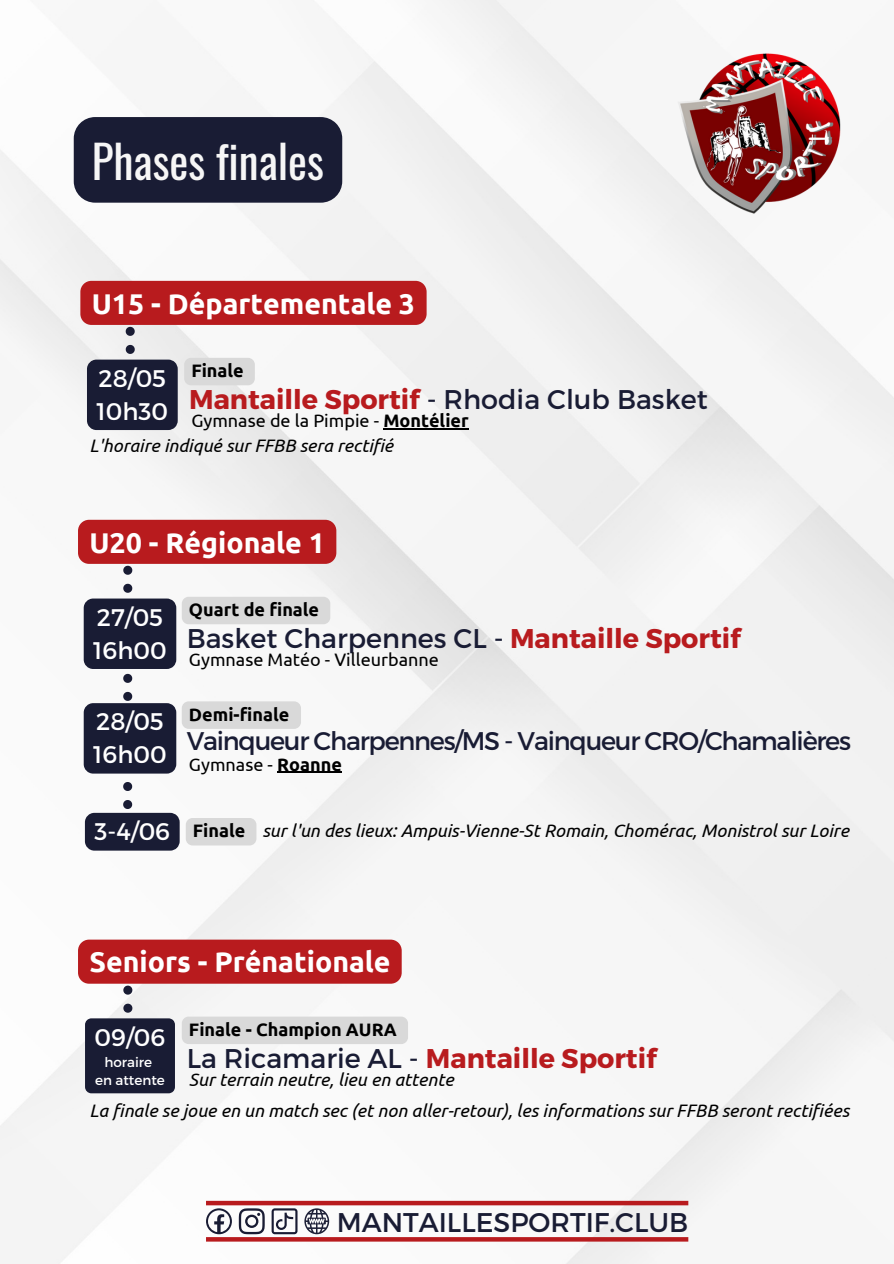
<style>
.page{position:relative;width:894px;height:1264px;background:#fff}
.page>*{position:absolute;margin:0;border:0;box-sizing:border-box;transform-origin:0 0}
.t1{font:45px "Oswald";color:#f6f6f6}
.t2{font:700 28.5px "Ubuntu";color:#fff}
.t3{font:27px "Montserrat";color:#191c34}
.t4{font:700 27px "Montserrat";color:#b81b1e}
.t5{font:25.5px "Montserrat";letter-spacing:-.05em;color:#191c34}
.t6{font:24px "Montserrat";color:#fff}
.t7{font:italic 18px "Ubuntu";color:#000}
.t8{font:18px "Ubuntu";color:#000}
.t9{font:700 18px "Ubuntu";color:#000}
.t10{font:13.5px "Montserrat";color:#fff}
.s1{font-weight:700;color:#b81b1e}
.s2{font-weight:700}
.s3{font-weight:400;color:#191c34}
</style>
<div class="page">
<img style="left:0;top:0;width:893px;height:1263px">
<img style="left:674px;top:49px;width:169px;height:170px">
<div style="left:74px;top:117px;width:268px;height:86px;background:#191c34"></div>
<div style="left:206px;top:1200px;width:482px;height:5px;background:#b81b1e"></div>
<svg style="left:206px;top:1237px;width:482px;height:4px;background:#b92023"></svg>
<svg style="left:206px;top:1208px;width:26px;height:26px"></svg>
<svg style="left:239px;top:1208px;width:26px;height:26px"></svg>
<svg style="left:271px;top:1208px;width:26px;height:26px"></svg>
<svg style="left:304px;top:1208px;width:25px;height:26px"></svg>
<div style="left:182px;top:596px;width:148px;height:28px;background:#d9d9d9;border-radius:7px"></div>
<div style="left:78px;top:520px;width:258px;height:44px;background:#b81b1e;border-radius:11px"></div>
<div style="left:182px;top:701px;width:119px;height:28px;background:#d9d9d9;border-radius:7px"></div>
<hr style="left:277px;top:771px;width:65px;height:2px;background:#000">
<div style="left:186px;top:818px;width:70px;height:27px;background:#d9d9d9;border-radius:7px"></div>
<svg style="left:84px;top:562px;width:96px;height:288px"></svg>
<div style="left:182px;top:1016px;width:226px;height:28px;background:#d9d9d9;border-radius:7px"></div>
<svg style="left:78px;top:939px;width:323px;height:154px"></svg>
<hr style="left:383px;top:428px;width:85px;height:1px;background:#000">
<svg style="left:80px;top:281px;width:346px;height:149px"></svg>
<p class="t1" style="left:92px;top:126px;width:234px">Phases finales</p>
<p class="t2" style="left:92px;top:287px;width:325px">U15 - Départementale 3</p>
<p class="t6" style="left:98px;top:363px;width:69px">28/05</p>
<p class="t6" style="left:97px;top:395px;width:73px">10h30</p>
<p class="t9" style="left:191px;top:360px;width:54px">Finale</p>
<p class="t3" style="left:189px;top:381px;width:520px"><span class="s1">Mantaille Sportif</span> - Rhodia Club Basket</p>
<p class="t8" style="left:191px;top:410px;width:279px">Gymnase de la Pimpie - <span class="s2">Montélier</span></p>
<p class="t7" style="left:89px;top:435px;width:305px">L'horaire indiqué sur FFBB sera rectifié</p>
<p class="t2" style="left:89px;top:526px;width:237px">U20 - Régionale 1</p>
<p class="t6" style="left:97px;top:601px;width:68px">27/05</p>
<p class="t6" style="left:93px;top:634px;width:75px">16h00</p>
<p class="t6" style="left:96px;top:706px;width:69px">28/05</p>
<p class="t6" style="left:93px;top:739px;width:75px">16h00</p>
<p class="t9" style="left:189px;top:599px;width:132px">Quart de finale</p>
<p class="t3" style="left:187px;top:620px;width:555px">Basket Charpennes CL - <span class="s1">Mantaille Sportif</span></p>
<p class="t8" style="left:189px;top:649px;width:251px">Gymnase Matéo - Villeurbanne</p>
<p class="t9" style="left:189px;top:704px;width:102px">Demi-finale</p>
<p class="t5" style="left:187px;top:724px;width:665px">Vainqueur Charpennes/MS - Vainqueur CRO/Chamalières</p>
<p class="t8" style="left:189px;top:754px;width:154px">Gymnase - <span class="s2">Roanne</span></p>
<p class="t6" style="left:94px;top:816px;width:77px">3-4/06</p>
<p class="t9" style="left:193px;top:820px;width:54px">Finale</p>
<p class="t7" style="left:262px;top:820px;width:587px">sur l'un des lieux: Ampuis-Vienne-St Romain, Chomérac, Monistrol sur Loire</p>
<p class="t2" style="left:89px;top:945px;width:302px">Seniors - Prénationale</p>
<p class="t6" style="left:95px;top:1021px;width:72px">09/06</p>
<p class="t10" style="left:104px;top:1053px;width:49px">horaire</p>
<p class="t10" style="left:95px;top:1071px;width:71px">en attente</p>
<p class="t9" style="left:189px;top:1019px;width:209px">Finale - Champion AURA</p>
<p class="t4" style="left:187px;top:1040px;width:471px"><span class="s3">La Ricamarie AL -</span> Mantaille Sportif</p>
<p class="t7" style="left:189px;top:1069px;width:266px">Sur terrain neutre, lieu en attente</p>
<p class="t7" style="left:89px;top:1100px;width:761px">La finale se joue en un match sec (et non aller-retour), les informations sur FFBB seront rectifiées</p>
<p class="t3" style="left:336px;top:1204px;width:353px">MANTAILLESPORTIF.CLUB</p>
</div>
